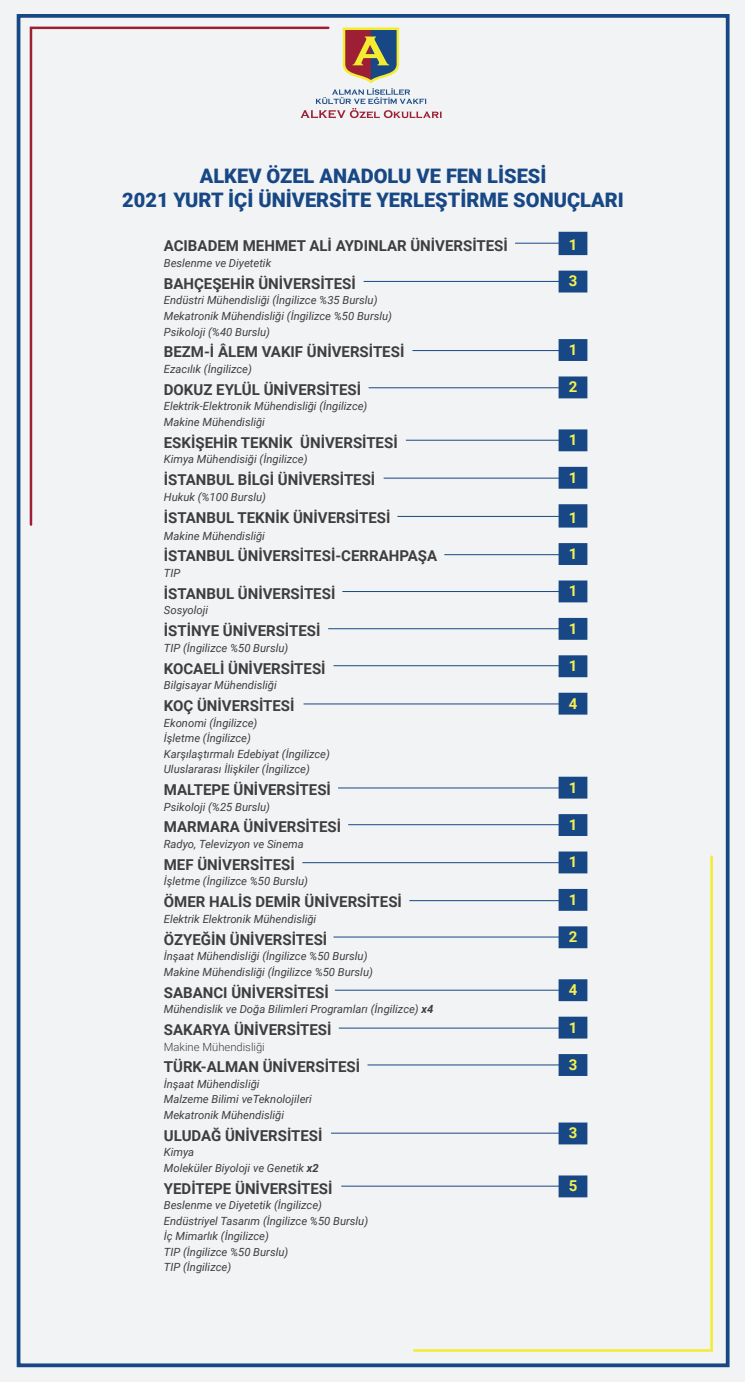
<style>
.page{position:relative;width:745px;height:1382px;background:#fff}
.page>*{position:absolute;margin:0;border:0;box-sizing:border-box;transform-origin:0 0}
.t1{font:900 20px "Roboto";color:#174785}
.t2{font:700 15px "Roboto";color:#3e3e3f}
.t3{font:700 15px "Roboto";color:#f6ef50}
.t4{font:italic 11.25px "Roboto";color:#3e3e3f}
.t5{font:300 11.25px "Roboto";color:#3e3e3f}
.s1{font-weight:700}
</style>
<div class="page">
<div style="left:0;top:0;width:744px;height:1382px;background:#f2f3f4"></div>
<svg style="left:558px;top:232px;width:29px;height:622px"></svg>
<div style="left:17px;top:14px;width:712px;height:1353px;border:4px solid #174785"></div>
<svg style="left:29px;top:26px;width:301px;height:500px"></svg>
<svg style="left:411px;top:854px;width:302px;height:498px"></svg>
<svg style="left:300px;top:28px;width:141px;height:90px"></svg>
<hr style="left:514px;top:243px;width:48px;height:1px;background:#174785">
<hr style="left:363px;top:281px;width:199px;height:1px;background:#174785">
<hr style="left:412px;top:350px;width:150px;height:1px;background:#174785">
<hr style="left:368px;top:387px;width:194px;height:1px;background:#174785">
<hr style="left:405px;top:440px;width:157px;height:1px;background:#174785">
<hr style="left:383px;top:478px;width:179px;height:1px;background:#174785">
<hr style="left:397px;top:516px;width:165px;height:1px;background:#174785">
<hr style="left:444px;top:554px;width:118px;height:1px;background:#174785">
<hr style="left:342px;top:591px;width:220px;height:1px;background:#174785">
<hr style="left:328px;top:628px;width:234px;height:1px;background:#174785">
<hr style="left:333px;top:665px;width:229px;height:1px;background:#174785">
<hr style="left:303px;top:703px;width:259px;height:1px;background:#174785">
<hr style="left:338px;top:787px;width:224px;height:1px;background:#174785">
<hr style="left:348px;top:824px;width:214px;height:1px;background:#174785">
<hr style="left:302px;top:862px;width:260px;height:1px;background:#174785">
<hr style="left:409px;top:900px;width:153px;height:1px;background:#174785">
<hr style="left:333px;top:936px;width:229px;height:1px;background:#174785">
<hr style="left:334px;top:990px;width:228px;height:1px;background:#174785">
<hr style="left:338px;top:1028px;width:224px;height:1px;background:#174785">
<hr style="left:367px;top:1064px;width:195px;height:1px;background:#174785">
<hr style="left:331px;top:1133px;width:231px;height:1px;background:#174785">
<hr style="left:341px;top:1186px;width:221px;height:1px;background:#174785">
<p class="t1" style="left:200px;top:162px;width:348px">ALKEV ÖZEL ANADOLU VE FEN LİSESİ</p>
<p class="t1" style="left:122px;top:186px;width:503px">2021 YURT İÇİ ÜNİVERSİTE YERLEŞTİRME SONUÇLARI</p>
<p class="t2" style="left:164px;top:235px;width:345px">ACIBADEM MEHMET ALİ AYDINLAR ÜNİVERSİTESİ</p>
<p class="t3" style="left:568px;top:234px;width:10px">1</p>
<p class="t4" style="left:164px;top:255px;width:109px">Beslenme ve Diyetetik</p>
<p class="t2" style="left:164px;top:273px;width:193px">BAHÇEŞEHİR ÜNİVERSİTESİ</p>
<p class="t3" style="left:568px;top:271px;width:10px">3</p>
<p class="t4" style="left:164px;top:293px;width:215px">Endüstri Mühendisliği (İngilizce %35 Burslu)</p>
<p class="t4" style="left:164px;top:308px;width:229px">Mekatronik Mühendisliği (İngilizce %50 Burslu)</p>
<p class="t4" style="left:164px;top:324px;width:108px">Psikoloji (%40 Burslu)</p>
<p class="t2" style="left:164px;top:342px;width:242px">BEZM-İ ÂLEM VAKIF ÜNİVERSİTESİ</p>
<p class="t3" style="left:568px;top:339px;width:10px">1</p>
<p class="t4" style="left:164px;top:361px;width:90px">Ezacılık (İngilizce)</p>
<p class="t2" style="left:164px;top:379px;width:199px">DOKUZ EYLÜL ÜNİVERSİTESİ</p>
<p class="t3" style="left:568px;top:376px;width:10px">2</p>
<p class="t4" style="left:164px;top:398px;width:205px">Elektrik-Elektronik Mühendisliği (İngilizce)</p>
<p class="t4" style="left:164px;top:414px;width:103px">Makine Mühendisliği</p>
<p class="t2" style="left:164px;top:432px;width:235px">ESKİŞEHİR TEKNİK ÜNİVERSİTESİ</p>
<p class="t3" style="left:568px;top:429px;width:10px">1</p>
<p class="t4" style="left:164px;top:451px;width:145px">Kimya Mühendisiği (İngilizce)</p>
<p class="t2" style="left:164px;top:469px;width:213px">İSTANBUL BİLGİ ÜNİVERSİTESİ</p>
<p class="t3" style="left:568px;top:467px;width:10px">1</p>
<p class="t4" style="left:164px;top:489px;width:104px">Hukuk (%100 Burslu)</p>
<p class="t2" style="left:164px;top:507px;width:228px">İSTANBUL TEKNİK ÜNİVERSİTESİ</p>
<p class="t3" style="left:568px;top:507px;width:10px">1</p>
<p class="t4" style="left:164px;top:528px;width:103px">Makine Mühendisliği</p>
<p class="t2" style="left:164px;top:546px;width:275px">İSTANBUL ÜNİVERSİTESİ-CERRAHPAŞA</p>
<p class="t3" style="left:568px;top:543px;width:10px">1</p>
<p class="t4" style="left:164px;top:565px;width:18px">TIP</p>
<p class="t2" style="left:164px;top:583px;width:173px">İSTANBUL ÜNİVERSİTESİ</p>
<p class="t3" style="left:568px;top:580px;width:10px">1</p>
<p class="t4" style="left:164px;top:602px;width:46px">Sosyoloji</p>
<p class="t2" style="left:164px;top:620px;width:158px">İSTİNYE ÜNİVERSİTESİ</p>
<p class="t3" style="left:568px;top:618px;width:10px">1</p>
<p class="t4" style="left:164px;top:640px;width:126px">TIP (İngilizce %50 Burslu)</p>
<p class="t2" style="left:164px;top:658px;width:163px">KOCAELİ ÜNİVERSİTESİ</p>
<p class="t3" style="left:568px;top:655px;width:10px">1</p>
<p class="t4" style="left:164px;top:677px;width:114px">Bilgisayar Mühendisliği</p>
<p class="t2" style="left:164px;top:695px;width:132px">KOÇ ÜNİVERSİTESİ</p>
<p class="t3" style="left:568px;top:693px;width:10px">4</p>
<p class="t4" style="left:164px;top:715px;width:95px">Ekonomi (İngilizce)</p>
<p class="t4" style="left:164px;top:730px;width:89px">İşletme (İngilizce)</p>
<p class="t4" style="left:164px;top:746px;width:167px">Karşılaştırmalı Edebiyat (İngilizce)</p>
<p class="t4" style="left:164px;top:761px;width:147px">Uluslararası İlişkiler (İngilizce)</p>
<p class="t2" style="left:164px;top:779px;width:168px">MALTEPE ÜNİVERSİTESİ</p>
<p class="t3" style="left:568px;top:777px;width:10px">1</p>
<p class="t4" style="left:164px;top:799px;width:108px">Psikoloji (%25 Burslu)</p>
<p class="t2" style="left:164px;top:817px;width:179px">MARMARA ÜNİVERSİTESİ</p>
<p class="t3" style="left:568px;top:814px;width:10px">1</p>
<p class="t4" style="left:164px;top:836px;width:141px">Radyo, Televizyon ve Sinema</p>
<p class="t2" style="left:164px;top:854px;width:132px">MEF ÜNİVERSİTESİ</p>
<p class="t3" style="left:568px;top:851px;width:10px">1</p>
<p class="t4" style="left:164px;top:873px;width:146px">İşletme (İngilizce %50 Burslu)</p>
<p class="t2" style="left:164px;top:891px;width:239px">ÖMER HALİS DEMİR ÜNİVERSİTESİ</p>
<p class="t3" style="left:568px;top:889px;width:10px">1</p>
<p class="t4" style="left:164px;top:911px;width:154px">Elektrik Elektronik Mühendisliği</p>
<p class="t2" style="left:164px;top:929px;width:165px">ÖZYEĞİN ÜNİVERSİTESİ</p>
<p class="t3" style="left:568px;top:926px;width:10px">2</p>
<p class="t4" style="left:164px;top:948px;width:205px">İnşaat Mühendisliği (İngilizce %50 Burslu)</p>
<p class="t4" style="left:164px;top:964px;width:210px">Makine Mühendisliği (İngilizce %50 Burslu)</p>
<p class="t2" style="left:164px;top:982px;width:166px">SABANCI ÜNİVERSİTESİ</p>
<p class="t3" style="left:568px;top:979px;width:10px">4</p>
<p class="t4" style="left:164px;top:1001px;width:271px">Mühendislik ve Doğa Bilimleri Programları (İngilizce) <span class="s1">x4</span></p>
<p class="t2" style="left:164px;top:1019px;width:169px">SAKARYA ÜNİVERSİTESİ</p>
<p class="t3" style="left:568px;top:1017px;width:10px">1</p>
<p class="t5" style="left:164px;top:1039px;width:102px">Makine Mühendisliği</p>
<p class="t2" style="left:164px;top:1057px;width:198px">TÜRK-ALMAN ÜNİVERSİTESİ</p>
<p class="t3" style="left:568px;top:1054px;width:10px">3</p>
<p class="t4" style="left:164px;top:1076px;width:97px">İnşaat Mühendisliği</p>
<p class="t4" style="left:164px;top:1092px;width:149px">Malzeme Bilimi veTeknolojileri</p>
<p class="t4" style="left:164px;top:1107px;width:122px">Mekatronik Mühendisliği</p>
<p class="t2" style="left:164px;top:1125px;width:160px">ULUDAĞ ÜNİVERSİTESİ</p>
<p class="t3" style="left:568px;top:1122px;width:10px">3</p>
<p class="t4" style="left:164px;top:1144px;width:32px">Kimya</p>
<p class="t4" style="left:164px;top:1160px;width:156px">Moleküler Biyoloji ve Genetik <span class="s1">x2</span></p>
<p class="t2" style="left:164px;top:1178px;width:170px">YEDİTEPE ÜNİVERSİTESİ</p>
<p class="t3" style="left:568px;top:1175px;width:10px">5</p>
<p class="t4" style="left:164px;top:1197px;width:160px">Beslenme ve Diyetetik (İngilizce)</p>
<p class="t4" style="left:164px;top:1213px;width:206px">Endüstriyel Tasarım (İngilizce %50 Burslu)</p>
<p class="t4" style="left:164px;top:1228px;width:106px">İç Mimarlık (İngilizce)</p>
<p class="t4" style="left:164px;top:1244px;width:126px">TIP (İngilizce %50 Burslu)</p>
<p class="t4" style="left:164px;top:1259px;width:69px">TIP (İngilizce)</p>
</div>
